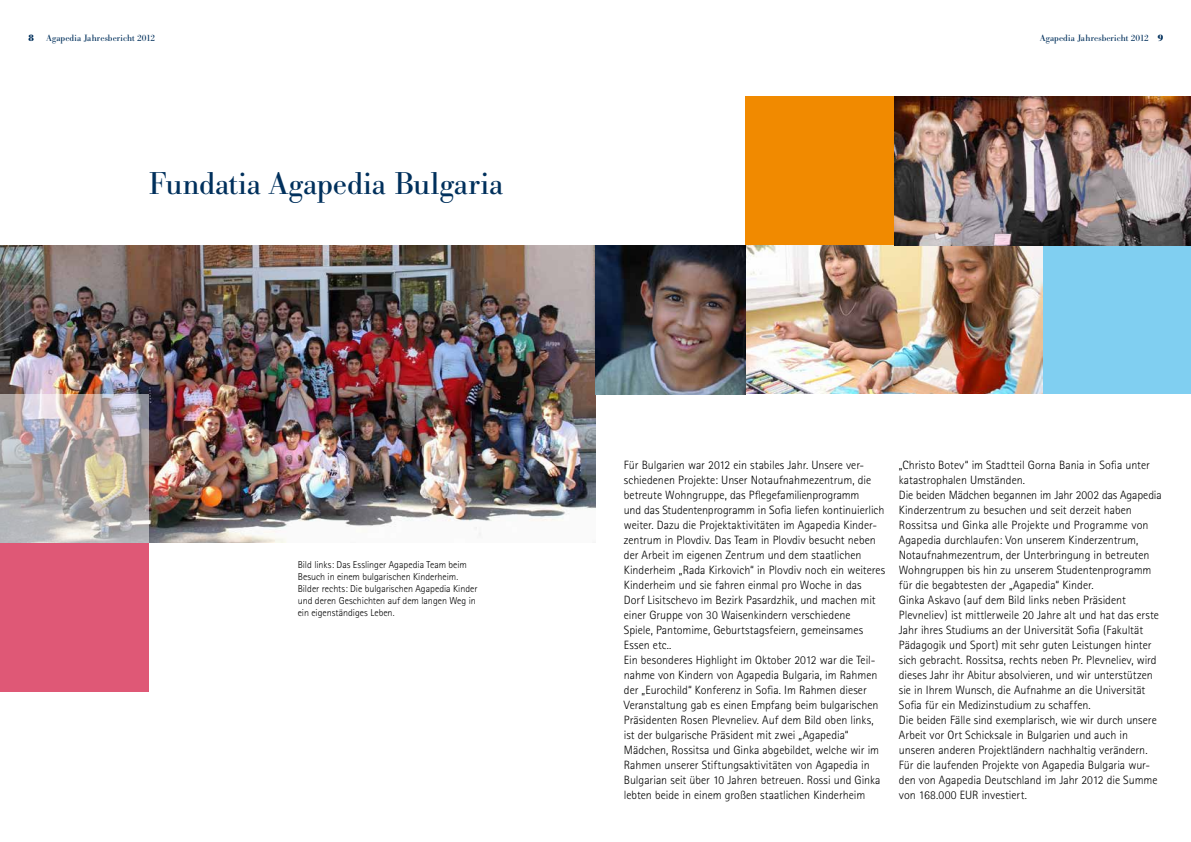
<style>
.page{position:relative;width:1191px;height:842px;background:#fff}
.page>*{position:absolute;margin:0;border:0;box-sizing:border-box;transform-origin:0 0}
.t1{font:31.1px "B Bodoni";color:#00305c}
.t2{font:300 12px/15px "AT Rotis Sans Serif";color:#000}
.t3{font:300 10px/12px "AT Rotis Sans Serif";color:#000}
.t4{font:9px "B Bodoni";letter-spacing:.01em;color:#00305c}
.t5{font:700 9px "B Bodoni";color:#00305c}
</style>
<div class="page">
<img style="left:0;top:245px;width:595px;height:298px">
<div style="left:0;top:543px;width:149px;height:149px;background:#df5876"></div>
<img style="left:0;top:394px;width:149px;height:149px">
<div style="left:745px;top:96px;width:149px;height:149px;background:#f18a00"></div>
<div style="left:1042px;top:245px;width:149px;height:149px;background:#80cff1"></div>
<img style="left:595px;top:245px;width:447px;height:149px">
<img style="left:894px;top:96px;width:297px;height:149px">
<p class="t4" style="left:46px;top:33px;width:110px">Agapedia Jahresbericht 2012</p>
<p class="t4" style="left:1040px;top:33px;width:110px">Agapedia Jahresbericht 2012</p>
<p class="t5" style="left:28px;top:32px;width:7px">8</p>
<p class="t5" style="left:1158px;top:32px;width:7px">9</p>
<h1 class="t1" style="left:149px;top:166px;width:356px">Fundatia Agapedia Bulgaria</h1>
<p class="t3" style="left:298px;top:558px;width:181px">Bild links: Das Esslinger Agapedia Team beim Besuch in einem bulgarischen Kinderheim.<br>Bilder rechts: Die bulgarischen Agapedia Kinder und deren Geschichten auf dem langen Weg in ein eigenständiges Leben.</p>
<p class="t2" style="left:624px;top:458px;width:263px">Für Bulgarien war 2012 ein stabiles Jahr. Unsere ver&shy;schiedenen Projekte: Unser Notaufnahmezentrum, die betreute Wohngruppe, das Pflegefamilienprogramm<br>und das Studentenprogramm in Sofia liefen kontinuierlich weiter. Dazu die Projektaktivitäten im Agapedia Kinder&shy;zentrum in Plovdiv. Das Team in Plovdiv besucht neben der Arbeit im eigenen Zentrum und dem staatlichen Kinderheim „Rada Kirkovich“ in Plovdiv noch ein weiteres Kinderheim und sie fahren einmal pro Woche in das<br>Dorf Lisitschevo im Bezirk Pasardzhik, und machen mit einer Gruppe von 30 Waisenkindern verschiedene<br>Spiele, Pantomime, Geburtstagsfeiern, gemeinsames Essen etc..<br>Ein besonderes Highlight im Oktober 2012 war die Teil&shy;nahme von Kindern von Agapedia Bulgaria, im Rahmen der „Eurochild“ Konferenz in Sofia. Im Rahmen dieser Veranstaltung gab es einen Empfang beim bulgarischen Präsidenten Rosen Plevneliev. Auf dem Bild oben links, ist der bulgarische Präsident mit zwei „Agapedia“ Mädchen, Rossitsa und Ginka abgebildet, welche wir im Rahmen unserer Stiftungsaktivitäten von Agapedia in Bulgarian seit über 10 Jahren betreuen. Rossi und Ginka lebten beide in einem großen staatlichen Kinderheim</p>
<p class="t2" style="left:899px;top:458px;width:264px">„Christo Botev“ im Stadtteil Gorna Bania in Sofia unter katastrophalen Umständen.<br>Die beiden Mädchen begannen im Jahr 2002 das Agapedia Kinderzentrum zu besuchen und seit derzeit haben Rossitsa und Ginka alle Projekte und Programme von Agapedia durchlaufen: Von unserem Kinderzentrum, Notaufnahmezentrum, der Unterbringung in betreuten Wohngruppen bis hin zu unserem Studentenprogramm für die begabtesten der „Agapedia“ Kinder.<br>Ginka Askavo (auf dem Bild links neben Präsident Plevneliev) ist mittlerweile 20 Jahre alt und hat das erste Jahr ihres Studiums an der Universität Sofia (Fakultät Pädagogik und Sport) mit sehr guten Leistungen hinter sich gebracht. Rossitsa, rechts neben Pr. Plevneliev, wird dieses Jahr ihr Abitur absolvieren, und wir unterstützen sie in Ihrem Wunsch, die Aufnahme an die Universität Sofia für ein Medizinstudium zu schaffen.<br>Die beiden Fälle sind exemplarisch, wie wir durch unsere Arbeit vor Ort Schicksale in Bulgarien und auch in unseren anderen Projektländern nachhaltig verändern.<br>Für die laufenden Projekte von Agapedia Bulgaria wur&shy;den von Agapedia Deutschland im Jahr 2012 die Summe von 168.000 EUR investiert.</p>
</div>
